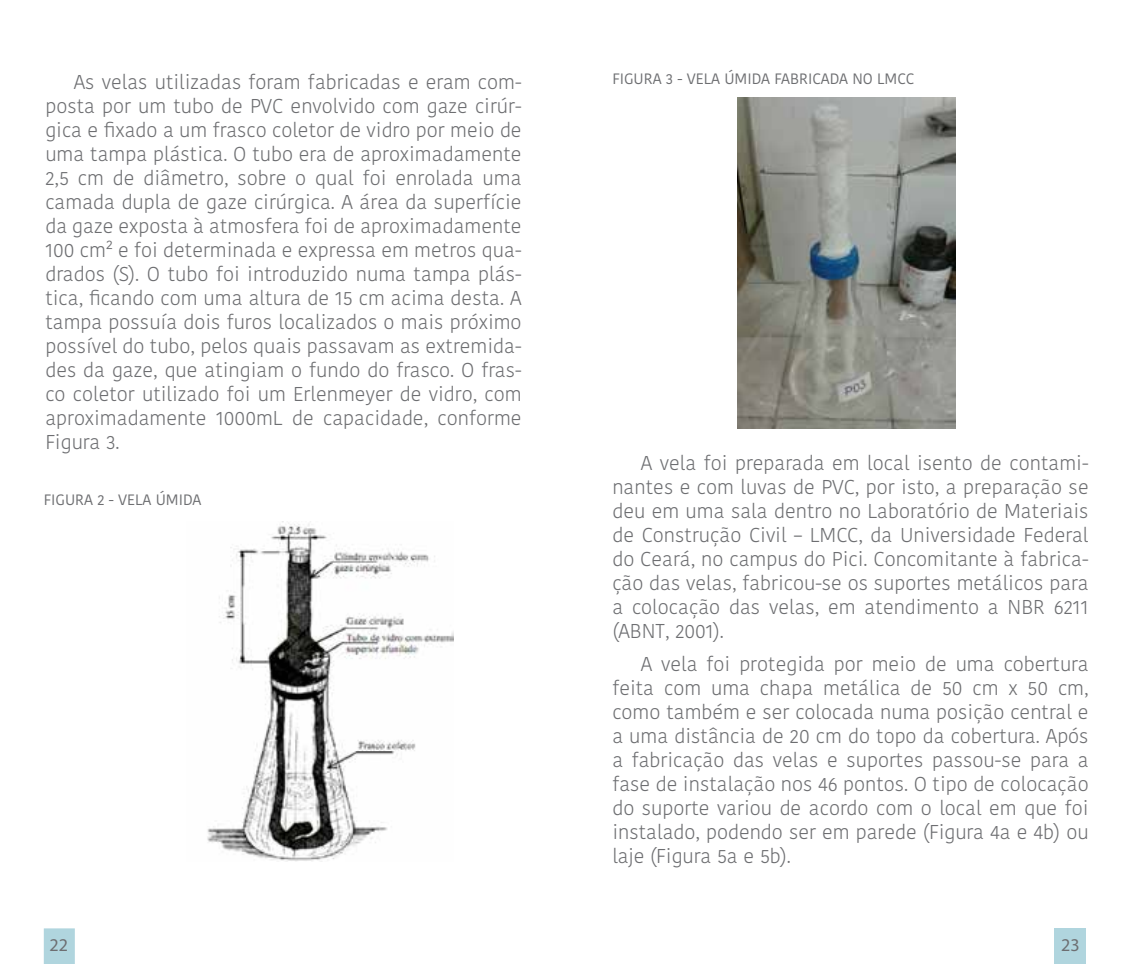
<style>
.page{position:relative;width:1134px;height:964px;background:#fff}
.page>*{position:absolute;margin:0;border:0;box-sizing:border-box;transform-origin:0 0}
.t1{font:300 20px/24px "Kohinoor Bangla";color:#6d6e71;text-align:justify}
.t2{font:18px "Myriad Pro";color:#6d6e71}
.t3{font:15px "Kohinoor Bangla";color:#6d6e71}
</style>
<div class="page">
<div style="left:44px;top:928px;width:31px;height:36px;background:#b0d5de"></div>
<img style="left:207px;top:523px;width:247px;height:339px">
<div style="left:1054px;top:928px;width:31px;height:36px;background:#b0d5de"></div>
<img style="left:737px;top:98px;width:218px;height:330px">
<p class="t1" style="left:45px;top:70px;width:478px;text-indent:28px">As velas utilizadas foram fabricadas e eram com&shy;posta por um tubo de PVC envolvido com gaze cirúr&shy;gica e fixado a um frasco coletor de vidro por meio de uma tampa plástica. O tubo era de aproximadamente 2,5 cm de diâmetro, sobre o qual foi enrolada uma camada dupla de gaze cirúrgica. A área da superfície da gaze exposta à atmosfera foi de aproximadamente 100 cm² e foi determinada e expressa em metros qua&shy;drados (S). O tubo foi introduzido numa tampa plás&shy;tica, ficando com uma altura de 15 cm acima desta. A tampa possuía dois furos localizados o mais próximo possível do tubo, pelos quais passavam as extremida&shy;des da gaze, que atingiam o fundo do frasco. O fras&shy;co coletor utilizado foi um Erlenmeyer de vidro, com aproximadamente 1000mL de capacidade, conforme Figura 3.</p>
<p class="t3" style="left:44px;top:488px;width:159px">FIGURA 2 - VELA ÚMIDA</p>
<p class="t2" style="left:49px;top:933px;width:20px">22</p>
<p class="t3" style="left:612px;top:67px;width:303px">FIGURA 3 - VELA ÚMIDA FABRICADA NO LMCC</p>
<p class="t1" style="left:612px;top:451px;width:478px;text-indent:28px">A vela foi preparada em local isento de contami&shy;nantes e com luvas de PVC, por isto, a preparação se deu em uma sala dentro no Laboratório de Materiais de Construção Civil – LMCC, da Universidade Federal do Ceará, no campus do Pici. Concomitante à fabrica&shy;ção das velas, fabricou-se os suportes metálicos para a colocação das velas, em atendimento a NBR 6211 (ABNT, 2001).</p>
<p class="t1" style="left:612px;top:652px;width:478px;text-indent:28px">A vela foi protegida por meio de uma cobertura feita com uma chapa metálica de 50 cm x 50 cm, como também e ser colocada numa posição central e a uma distância de 20 cm do topo da cobertura. Após a fabricação das velas e suportes passou-se para a fase de instalação nos 46 pontos. O tipo de colocação do suporte variou de acordo com o local em que foi instalado, podendo ser em parede (Figura 4a e 4b) ou laje (Figura 5a e 5b).</p>
<p class="t2" style="left:1061px;top:933px;width:20px">23</p>
</div>
